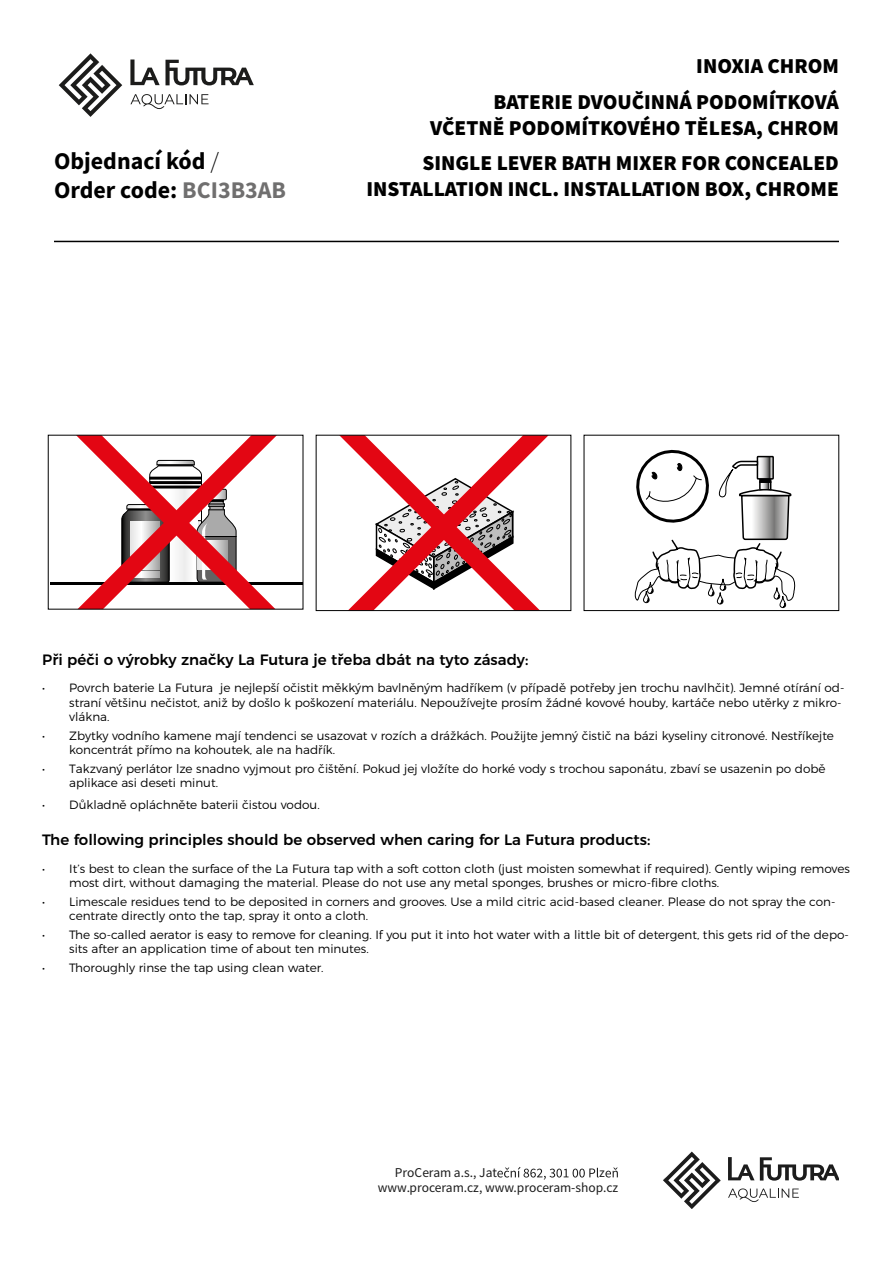
<style>
.page{position:relative;width:893px;height:1263px;background:#fff}
.page>*{position:absolute;margin:0;border:0;box-sizing:border-box;transform-origin:0 0}
.t1{font:700 24px/28.8px "Source Sans Pro";color:#000}
.t2{font:900 21.3px/25.5px "Source Sans Pro";color:#000;text-align:right}
.t3{font:500 15px "Montserrat";color:#000}
.t4{font:13.5px/14.4px "Source Sans Pro";color:#1c1c1c}
.t5{font:300 12px/14.4px "Montserrat";color:#000}
.s1{font-weight:300}
.s2{color:#706f6f}
</style>
<div class="page">
<svg style="left:130px;top:59px;width:124px;height:26px"></svg>
<svg style="left:59px;top:53px;width:63px;height:64px"></svg>
<svg style="left:130px;top:94px;width:79px;height:15px"></svg>
<svg style="left:728px;top:1157px;width:26px;height:23px"></svg>
<svg style="left:760px;top:1157px;width:79px;height:23px"></svg>
<svg style="left:663px;top:1151px;width:58px;height:58px"></svg>
<svg style="left:728px;top:1188px;width:71px;height:14px"></svg>
<svg style="left:497px;top:1167px;width:102px;height:13px"></svg>
<svg style="left:605px;top:1167px;width:13px;height:10px"></svg>
<svg style="left:341px;top:437px;width:206px;height:172px"></svg>
<div style="left:316px;top:435px;width:255px;height:176px;border:1px solid #000"></div>
<hr style="left:50px;top:582px;width:253px;height:2px;background:#000">
<svg style="left:76px;top:437px;width:201px;height:170px"></svg>
<svg style="left:634px;top:449px;width:162px;height:159px"></svg>
<div style="left:584px;top:435px;width:255px;height:176px;border:1px solid #000"></div>
<hr style="left:54px;top:241px;width:785px;height:1px;background:#000">
<p class="t1" style="left:54px;top:146px;width:234px">Objednací kód <span class="s1">/<br></span>Order code: <span class="s2">BCI3B3AB</span></p>
<p class="t2" style="left:696px;top:53px;width:144px">INOXIA CHROM</p>
<p class="t2" style="left:430px;top:89px;width:410px">BATERIE DVOUČINNÁ PODOMÍTKOVÁ<br>VČETNĚ PODOMÍTKOVÉHO TĚLESA, CHROM</p>
<p class="t2" style="left:366px;top:150px;width:474px">SINGLE LEVER BATH MIXER FOR CONCEALED<br>INSTALLATION INCL. INSTALLATION BOX, CHROME</p>
<p class="t3" style="left:42px;top:648px;width:488px">Při péči o výrobky značky La Futura je třeba dbát na tyto zásady:</p>
<p class="t5" style="left:69px;top:680px;width:777px;text-indent:-27px">• Povrch baterie La Futura je nejlepší očistit měkkým bavlněným hadříkem (v případě potřeby jen trochu navlhčit). Jemné otírání od&shy;straní většinu nečistot, aniž by došlo k poškození materiálu. Nepoužívejte prosím žádné kovové houby, kartáče nebo utěrky z mikro&shy;vlákna.</p>
<p class="t5" style="left:69px;top:727px;width:766px;text-indent:-27px">• Zbytky vodního kamene mají tendenci se usazovat v rozích a drážkách. Použijte jemný čistič na bázi kyseliny citronové. Nestříkejte koncentrát přímo na kohoutek, ale na hadřík.</p>
<p class="t5" style="left:69px;top:760px;width:758px;text-indent:-27px">• Takzvaný perlátor lze snadno vyjmout pro čištění. Pokud jej vložíte do horké vody s trochou saponátu, zbaví se usazenin po době aplikace asi deseti minut.</p>
<p class="t5" style="left:42px;top:797px;width:279px">• Důkladně opláchněte baterii čistou vodou.</p>
<p class="t3" style="left:42px;top:828px;width:610px">The following principles should be observed when caring for La Futura products:</p>
<p class="t5" style="left:69px;top:860px;width:782px;text-indent:-27px">• It’s best to clean the surface of the La Futura tap with a soft cotton cloth (just moisten somewhat if required). Gently wiping removes most dirt, without damaging the material. Please do not use any metal sponges, brushes or micro-fibre cloths.</p>
<p class="t5" style="left:69px;top:893px;width:768px;text-indent:-27px">• Limescale residues tend to be deposited in corners and grooves. Use a mild citric acid-based cleaner. Please do not spray the con&shy;centrate directly onto the tap, spray it onto a cloth.</p>
<p class="t5" style="left:69px;top:926px;width:781px;text-indent:-27px">• The so-called aerator is easy to remove for cleaning. If you put it into hot water with a little bit of detergent, this gets rid of the depo&shy;sits after an application time of about ten minutes.</p>
<p class="t5" style="left:42px;top:959px;width:283px">• Thoroughly rinse the tap using clean water.</p>
<p class="t4" style="left:395px;top:1165px;width:104px">ProCeram a.s., Jat</p>
<p class="t4" style="left:378px;top:1165px;width:242px;text-indent:222px">z www.proceram.cz, www.proceram-shop.cz</p>
</div>
